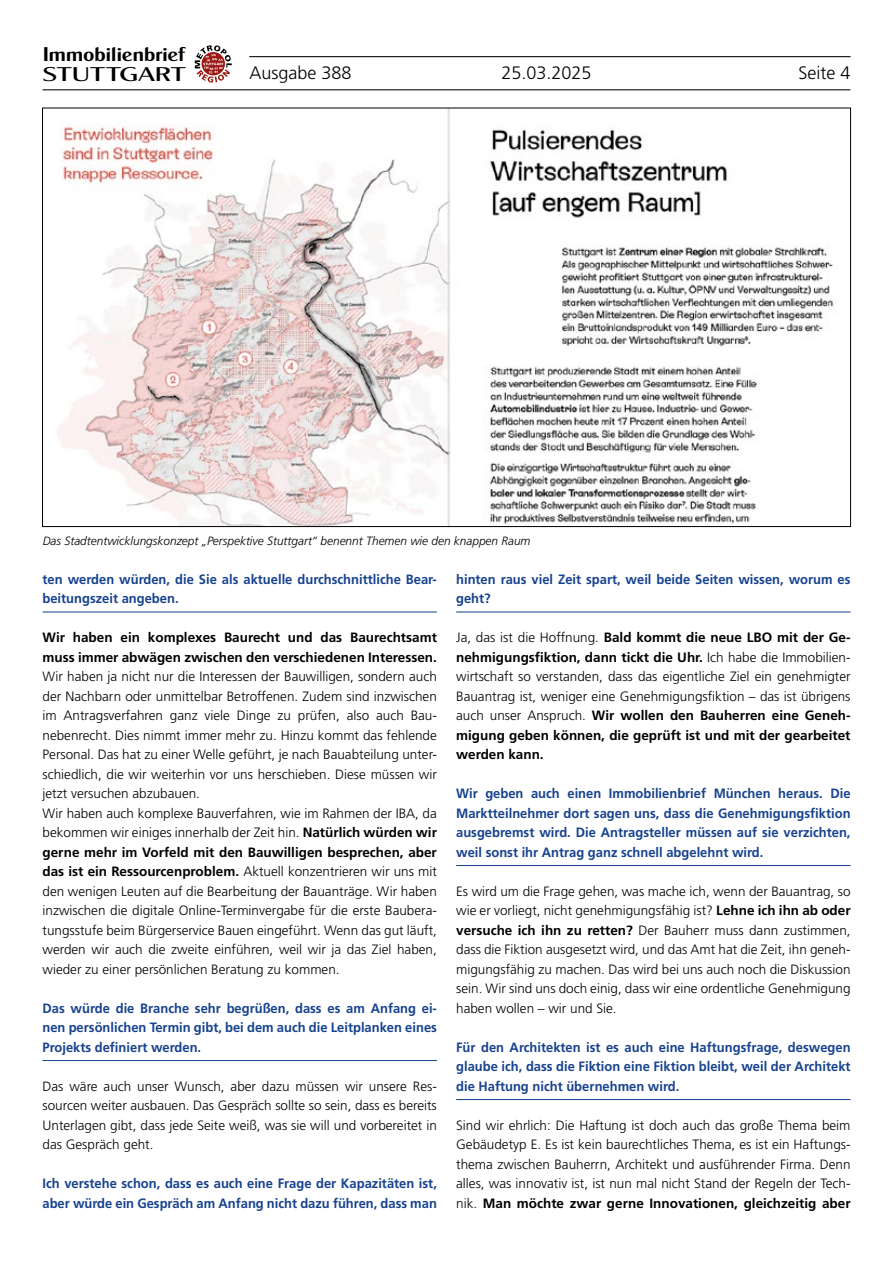
<style>
.page{position:relative;width:893px;height:1263px;background:#fff}
.page>*{position:absolute;margin:0;border:0;box-sizing:border-box;transform-origin:0 0}
.t1{font:19.95px "Cg Globe Gothic Bd";letter-spacing:-.02em;color:#000;scale:1.07 1}
.t2{font:19.95px "Cg Globe Gothic Dm";letter-spacing:-.02em;color:#000;scale:1.44 1}
.t3{font:300 18px "Frutiger LT Std";color:#000}
.t4{font:300 13.5px/19.5px "Frutiger LT Std";color:#000;text-align:justify}
.t5{font:700 13.5px/19.5px "Frutiger LT Std";color:#17428f;scale:.96 1}
.t6{font:700 13.5px/19.5px "Frutiger LT Std";color:#000}
.t7{font:italic 300 12px "Frutiger LT Std";color:#000}
.s1{font-weight:700}
</style>
<div class="page">
<hr style="left:456px;top:612px;width:394px;height:1px;background:#17428f">
<hr style="left:456px;top:865px;width:394px;height:1px;background:#17428f">
<hr style="left:456px;top:1099px;width:394px;height:1px;background:#17428f">
<hr style="left:43px;top:612px;width:394px;height:1px;background:#17428f">
<hr style="left:43px;top:1060px;width:394px;height:1px;background:#17428f">
<hr style="left:43px;top:89px;width:807px;height:1px;background:#000">
<svg style="left:195px;top:45px;width:37px;height:38px"></svg>
<hr style="left:249px;top:56px;width:601px;height:1px;background:#000">
<img style="left:58px;top:110px;width:776px;height:415px">
<h1 class="t1" style="left:43px;top:42px;width:135px">Immobilienbrief</h1>
<h1 class="t2" style="left:43px;top:62px;width:101px">STUTTGART</h1>
<h2 class="t3" style="left:249px;top:62px;width:104px">Ausgabe 388</h2>
<h2 class="t3" style="left:501px;top:62px;width:92px">25.03.2025</h2>
<h2 class="t3" style="left:799px;top:62px;width:54px">Seite 4</h2>
<p class="t7" style="left:43px;top:534px;width:489px">Das Stadtentwicklungskonzept „Perspektive Stuttgart“ benennt Themen wie den knappen Raum</p>
<p class="t5" style="left:43px;top:569px;width:412px">ten werden würden, die Sie als aktuelle durchschnittliche Bear&shy;beitungszeit angeben.</p>
<p class="t6" style="left:43px;top:628px;width:396px">Wir haben ein komplexes Baurecht und das Baurechtsamt muss immer abwägen zwischen den verschiedenen Interessen.</p>
<p class="t4" style="left:43px;top:667px;width:396px;text-align:left">Wir haben ja nicht nur die Interessen der Bauwilligen, sondern auch der Nachbarn oder unmittelbar Betroffenen. Zudem sind inzwischen im Antragsverfahren ganz viele Dinge zu prüfen, also auch Bau&shy;nebenrecht. Dies nimmt immer mehr zu. Hinzu kommt das fehlende Personal. Das hat zu einer Welle geführt, je nach Bauabteilung unter&shy;schiedlich, die wir weiterhin vor uns herschieben. Diese müssen wir jetzt versuchen abzubauen.<br>Wir haben auch komplexe Bauverfahren, wie im Rahmen der IBA, da bekommen wir einiges innerhalb der Zeit hin. <span class="s1">Natürlich würden wir gerne mehr im Vorfeld mit den Bauwilligen besprechen, aber das ist ein Ressourcenproblem.</span> Aktuell konzentrieren wir uns mit den wenigen Leuten auf die Bearbeitung der Bauanträge. Wir haben inzwischen die digitale Online-Terminvergabe für die erste Baubera&shy;tungsstufe beim Bürgerservice Bauen eingeführt. Wenn das gut läuft, werden wir auch die zweite einführen, weil wir ja das Ziel haben, wieder zu einer persönlichen Beratung zu kommen.</p>
<p class="t5" style="left:43px;top:998px;width:412px;text-align:justify">Das würde die Branche sehr begrüßen, dass es am Anfang ei&shy;nen persönlichen Termin gibt, bei dem auch die Leitplanken eines Projekts definiert werden.</p>
<p class="t4" style="left:43px;top:1076px;width:396px">Das wäre auch unser Wunsch, aber dazu müssen wir unsere Res&shy;sourcen weiter ausbauen. Das Gespräch sollte so sein, dass es bereits Unterlagen gibt, dass jede Seite weiß, was sie will und vorbereitet in das Gespräch geht.</p>
<p class="t5" style="left:43px;top:1174px;width:412px">Ich verstehe schon, dass es auch eine Frage der Kapazitäten ist, aber würde ein Gespräch am Anfang nicht dazu führen, dass man</p>
<p class="t5" style="left:456px;top:569px;width:412px">hinten raus viel Zeit spart, weil beide Seiten wissen, worum es geht?</p>
<p class="t4" style="left:456px;top:628px;width:396px">Ja, das ist die Hoffnung. <span class="s1">Bald kommt die neue LBO mit der Ge&shy;nehmigungsfiktion, dann tickt die Uhr.</span> Ich habe die Immobilien&shy;wirtschaft so verstanden, dass das eigentliche Ziel ein genehmigter Bauantrag ist, weniger eine Genehmigungsfiktion – das ist übrigens auch unser Anspruch. <span class="s1">Wir wollen den Bauherren eine Geneh&shy;migung geben können, die geprüft ist und mit der gearbeitet werden kann.</span></p>
<p class="t5" style="left:456px;top:784px;width:412px;text-align:justify">Wir geben auch einen Immobilienbrief München heraus. Die Marktteilnehmer dort sagen uns, dass die Genehmigungsfiktion ausgebremst wird. Die Antragsteller müssen auf sie verzichten, weil sonst ihr Antrag ganz schnell abgelehnt wird.</p>
<p class="t4" style="left:456px;top:881px;width:396px">Es wird um die Frage gehen, was mache ich, wenn der Bauantrag, so wie er vorliegt, nicht genehmigungsfähig ist? <span class="s1">Lehne ich ihn ab oder versuche ich ihn zu retten?</span> Der Bauherr muss dann zustimmen, dass die Fiktion ausgesetzt wird, und das Amt hat die Zeit, ihn geneh&shy;migungsfähig zu machen. Das wird bei uns auch noch die Diskussion sein. Wir sind uns doch einig, dass wir eine ordentliche Genehmigung haben wollen – wir und Sie.</p>
<p class="t5" style="left:456px;top:1037px;width:412px;text-align:justify">Für den Architekten ist es auch eine Haftungsfrage, deswegen glaube ich, dass die Fiktion eine Fiktion bleibt, weil der Architekt die Haftung nicht übernehmen wird.</p>
<p class="t4" style="left:456px;top:1115px;width:396px">Sind wir ehrlich: Die Haftung ist doch auch das große Thema beim Gebäudetyp E. Es ist kein baurechtliches Thema, es ist ein Haftungs&shy;thema zwischen Bauherrn, Architekt und ausführender Firma. Denn alles, was innovativ ist, ist nun mal nicht Stand der Regeln der Tech&shy;nik. <span class="s1">Man möchte zwar gerne Innovationen, gleichzeitig aber</span></p>
</div>
